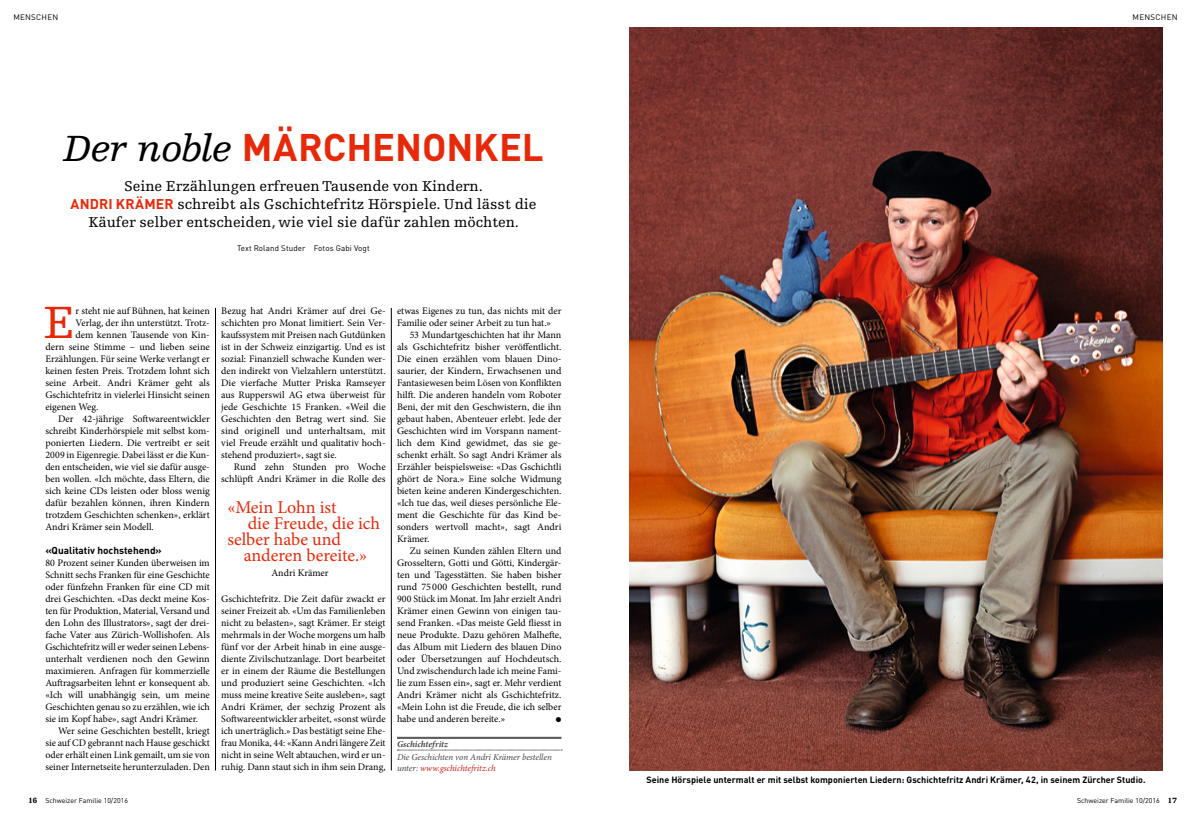
<style>
.page{position:relative;width:1191px;height:823px;background:#fff}
.page>*{position:absolute;margin:0;border:0;box-sizing:border-box;transform-origin:0 0}
._211_GS3sp_Initial_3{font:47.7px "Egyptienne FLT Std";color:#e72909}
._100_HeadlineDIN_38p{font:700 38px "DIN Pro";color:#e72909}
.Quote_x10{font:18px/16px "Minion Pro";color:#e72909}
._110_Lead_15_links_x{font:15px/18px "Egyptienne FLT Std";color:#000;text-align:center}
._220_GS3sp_mEinz_x08{font:10px/12px "Minion Pro";color:#000;text-align:justify}
._220_GS3sp_oEinz_x08{font:10px/12px "Minion Pro";color:#000;text-align:justify}
._211_GS3sp_Initial_3-2{font:10px "Minion Pro";color:#000}
._230_Zwischentitel_x{font:700 10px "DIN Pro";color:#000}
.Quote_x10-2{font:10px "Minion Pro";letter-spacing:-.005em;color:#000}
._300_Legende_9_x11{font:700 9px "DIN Pro";color:#000}
.Hinweis_Minion_Text{font:italic 9px/10.5px "Minion Pro";letter-spacing:-.01em;color:#444743}
.Hinweis_Minion_Titel{font:italic 700 9px "Minion Pro";color:#444743}
._150_Autorenzeile_x0{font:8px "DIN Pro";letter-spacing:.01em;color:#000}
.Rubriktitel_8_x01{font:8px "DIN Pro";letter-spacing:.03em;color:#000}
.PAGINA_10_Zahl_x08{font:900 8px "Egyptienne FLT Std";color:#000}
.PAGINA_11_Text_x08{font:7px "DIN Pro";color:#000}
.t1{font:7px "Zapf Dingbats Std";color:#000}
.s1{font-family:"Egyptienne FLT Std";font-weight:400;font-style:italic;font-size:38.5px;color:#000}
.s2{font-family:"DIN Pro";font-weight:700;font-size:14px;color:#e72909}
.s3{color:#d11f1a}
</style>
<div class="page">
<img style="left:629px;top:27px;width:533px;height:743px">
<hr style="left:391px;top:308px;width:1px;height:462px;background:#000">
<hr style="left:215px;top:308px;width:1px;height:462px;background:#000">
<hr style="left:397px;top:736px;width:164px;height:1px;background:#444743">
<hr style="left:397px;top:737px;width:164px;height:1px;background:#444743">
<svg style="left:397px;top:749px;width:165px;height:1px"></svg>
<p class="Rubriktitel_8_x01" style="left:13px;top:11px;width:46px">MENSCHEN</p>
<p class="Rubriktitel_8_x01" style="left:1132px;top:11px;width:46px">MENSCHEN</p>
<p class="_100_HeadlineDIN_38p" style="left:64px;top:116px;width:482px"><span class="s1">Der noble</span> MÄRCHENONKEL</p>
<p class="_110_Lead_15_links_x" style="left:70px;top:177px;width:467px">Seine Erzählungen erfreuen Tausende von Kindern.<br><span class="s2">ANDRI KRÄMER</span> schreibt als Gschichtefritz Hörspiele. Und lässt die<br>Käufer selber entscheiden, wie viel sie dafür zahlen möchten.</p>
<p class="_150_Autorenzeile_x0" style="left:237px;top:242px;width:134px">Text Roland Studer Fotos Gabi Vogt</p>
<p class="_211_GS3sp_Initial_3" style="left:44px;top:296px;width:33px">E</p>
<p class="_211_GS3sp_Initial_3-2" style="left:75px;top:304px;width:136px">r steht nie auf Bühnen, hat keinen</p>
<p class="_211_GS3sp_Initial_3-2" style="left:75px;top:316px;width:136px">Verlag, der ihn unterstützt. Trotz-</p>
<p class="_211_GS3sp_Initial_3-2" style="left:75px;top:328px;width:136px">dem kennen Tausende von Kin-</p>
<p class="_211_GS3sp_Initial_3-2" style="left:45px;top:340px;width:166px">dern seine Stimme – und lieben seine</p>
<p class="_211_GS3sp_Initial_3-2" style="left:45px;top:352px;width:166px">Erzählungen. Für seine Werke verlangt er</p>
<p class="_211_GS3sp_Initial_3-2" style="left:45px;top:364px;width:166px">keinen festen Preis. Trotzdem lohnt sich</p>
<p class="_211_GS3sp_Initial_3-2" style="left:45px;top:376px;width:166px">seine Arbeit. Andri Krämer geht als</p>
<p class="_211_GS3sp_Initial_3-2" style="left:45px;top:388px;width:166px">Gschichtefritz in vielerlei Hinsicht seinen</p>
<p class="_211_GS3sp_Initial_3-2" style="left:45px;top:400px;width:55px">eigenen Weg.</p>
<p class="_220_GS3sp_mEinz_x08" style="left:45px;top:412px;width:166px;text-indent:13px">Der 42-jährige Softwareentwickler schreibt Kinderhörspiele mit selbst kom&shy;ponierten Liedern. Die vertreibt er seit 2009 in Eigenregie. Dabei lässt er die Kun&shy;den entscheiden, wie viel sie dafür ausge&shy;ben wollen. «Ich möchte, dass Eltern, die sich keine CDs leisten oder bloss wenig dafür bezahlen können, ihren Kindern trotzdem Geschichten schenken», erklärt Andri Krämer sein Modell.</p>
<p class="_230_Zwischentitel_x" style="left:45px;top:542px;width:118px">«Qualitativ hochstehend»</p>
<p class="_220_GS3sp_oEinz_x08" style="left:45px;top:556px;width:166px">80 Prozent seiner Kunden überweisen im Schnitt sechs Franken für eine Geschichte oder fünfzehn Franken für eine CD mit drei Geschichten. «Das deckt meine Kos&shy;ten für Produktion, Material, Versand und den Lohn des Illustrators», sagt der drei&shy;fache Vater aus Zürich-Wollishofen. Als Gschichtefritz will er weder seinen Lebens&shy;unterhalt verdienen noch den Gewinn maximieren. Anfragen für kommerzielle Auftragsarbeiten lehnt er konsequent ab. «Ich will unabhängig sein, um meine Geschichten genau so zu erzählen, wie ich sie im Kopf habe», sagt Andri Krämer.</p>
<p class="_220_GS3sp_mEinz_x08" style="left:45px;top:724px;width:166px;text-indent:13px">Wer seine Geschichten bestellt, kriegt sie auf CD gebrannt nach Hause geschickt oder erhält einen Link gemailt, um sie von seiner Internetseite herunterzuladen. Den</p>
<p class="PAGINA_10_Zahl_x08" style="left:28px;top:795px;width:10px">16</p>
<p class="PAGINA_11_Text_x08" style="left:45px;top:794px;width:84px">Schweizer Familie 10/2016</p>
<p class="_220_GS3sp_mEinz_x08" style="left:221px;top:304px;width:166px">Bezug hat Andri Krämer auf drei Ge&shy;schichten pro Monat limitiert. Sein Ver&shy;kaufssystem mit Preisen nach Gutdünken ist in der Schweiz einzigartig. Und es ist sozial: Finanziell schwache Kunden wer&shy;den indirekt von Vielzahlern unterstützt.<br>Die vierfache Mutter Priska Ramseyer aus Rupperswil AG etwa überweist für jede Geschichte 15 Franken. «Weil die Geschichten den Betrag wert sind. Sie sind originell und unterhaltsam, mit viel Freude erzählt und qualitativ hoch&shy;stehend produziert», sagt sie.</p>
<p class="_220_GS3sp_mEinz_x08" style="left:221px;top:460px;width:166px;text-align:right">Rund zehn Stunden pro Woche schlüpft Andri Krämer in die Rolle des</p>
<p class="Quote_x10" style="left:248px;top:499px;width:134px;text-indent:-20px">«Mein Lohn ist<br>die Freude, die ich</p>
<p class="Quote_x10" style="left:244px;top:531px;width:125px;text-indent:-16px">selber habe und anderen bereite.»</p>
<p class="Quote_x10-2" style="left:271px;top:565px;width:59px">Andri Krämer</p>
<p class="_220_GS3sp_mEinz_x08" style="left:221px;top:592px;width:166px">Gschichtefritz. Die Zeit dafür zwackt er seiner Freizeit ab. «Um das Familienleben nicht zu belasten», sagt Krämer. Er steigt mehrmals in der Woche morgens um halb fünf vor der Arbeit hinab in eine ausge&shy;diente Zivilschutzanlage. Dort bearbeitet er in einem der Räume die Bestellungen und produziert seine Geschichten. «Ich muss meine kreative Seite ausleben», sagt Andri Krämer, der sechzig Prozent als Softwareentwickler arbeitet, «sonst würde ich unerträglich.» Das bestätigt seine Ehe&shy;frau Monika, 44: «Kann Andri längere Zeit nicht in seine Welt abtauchen, wird er un&shy;ruhig. Dann staut sich in ihm sein Drang,</p>
<p class="_220_GS3sp_mEinz_x08" style="left:397px;top:304px;width:166px">etwas Eigenes zu tun, das nichts mit der<br>Familie oder seiner Arbeit zu tun hat.»</p>
<p class="_220_GS3sp_mEinz_x08" style="left:397px;top:328px;width:166px;text-indent:13px">53 Mundartgeschichten hat ihr Mann als Gschichtefritz bisher veröffentlicht.<br>Die einen erzählen vom blauen Dino&shy;saurier, der Kindern, Erwachsenen und Fantasiewesen beim Lösen von Konflikten hilft. Die anderen handeln vom Roboter Beni, der mit den Geschwistern, die ihn gebaut haben, Abenteuer erlebt. Jede der Geschichten wird im Vorspann nament&shy;lich dem Kind gewidmet, das sie ge&shy;schenkt erhält. So sagt Andri Krämer als Erzähler beispielsweise: «Das Gschichtli ghört de Nora.» Eine solche Widmung bieten keine anderen Kindergeschichten. «Ich tue das, weil dieses persönliche Ele&shy;ment die Geschichte für das Kind be&shy;sonders wertvoll macht», sagt Andri Krämer.</p>
<p class="_220_GS3sp_mEinz_x08" style="left:397px;top:544px;width:166px;text-indent:13px">Zu seinen Kunden zählen Eltern und Grosseltern, Gotti und Götti, Kindergär&shy;ten und Tagesstätten. Sie haben bisher rund 75 000 Geschichten bestellt, rund 900 Stück im Monat. Im Jahr erzielt Andri Krämer einen Gewinn von einigen tau&shy;send Franken. «Das meiste Geld fliesst in neue Produkte. Dazu gehören Malhefte, das Album mit Liedern des blauen Dino oder Übersetzungen auf Hochdeutsch.<br>Und zwischendurch lade ich meine Fami&shy;lie zum Essen ein», sagt er. Mehr verdient Andri Krämer nicht als Gschichtefritz. «Mein Lohn ist die Freude, die ich selber habe und anderen bereite.»</p>
<p class="t1" style="left:556px;top:716px;width:7px">●</p>
<p class="Hinweis_Minion_Titel" style="left:397px;top:737px;width:52px">Gschichtefritz</p>
<p class="Hinweis_Minion_Text" style="left:397px;top:751px;width:156px">Die Geschichten von Andri Krämer bestellen unter: <span class="s3">www.gschichtefritz.ch</span></p>
<p class="_300_Legende_9_x11" style="left:646px;top:771px;width:500px">Seine Hörspiele untermalt er mit selbst komponierten Liedern: Gschichtefritz Andri Krämer, 42, in seinem Zürcher Studio.</p>
<p class="PAGINA_11_Text_x08" style="left:1077px;top:794px;width:84px">Schweizer Familie 10/2016</p>
<p class="PAGINA_10_Zahl_x08" style="left:1167px;top:795px;width:10px">17</p>
</div>
